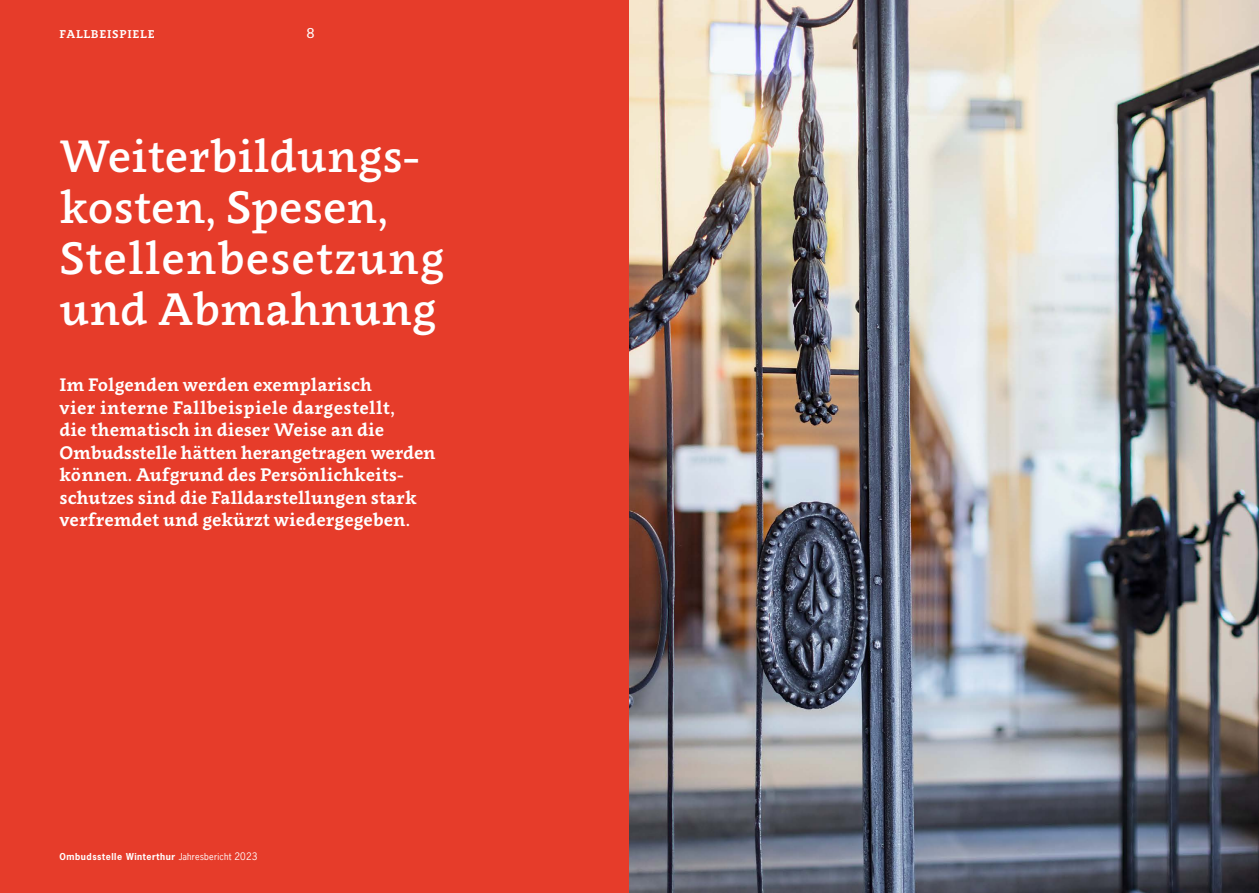
<style>
.page{position:relative;width:1259px;height:893px;background:#fff}
.page>*{position:absolute;margin:0;border:0;box-sizing:border-box;transform-origin:0 0}
.t1{font:500 45px/51px "Clavo";color:#fff}
.t2{font:700 18px/22.5px "Clavo";color:#fff}
.t3{font:15px "Clavo";color:#fff}
.t4{font:700 11.25px "Clavo";letter-spacing:.07em;color:#fff}
.t5{font:700 9px "News Gothic Std";letter-spacing:.06em;color:#fff}
.s1{font-weight:400}
.s2{font-weight:400;font-size:9.75px}
</style>
<div class="page">
<div style="left:0;top:0;width:629px;height:893px;background:#e63c2a"></div>
<img style="left:629px;top:0;width:630px;height:893px">
<p class="t4" style="left:60px;top:26px;width:96px">FALLBEISPIELE</p>
<p class="t3" style="left:306px;top:23px;width:10px">8</p>
<h1 class="t1" style="left:60px;top:129px;width:386px">Weiterbildungs&shy;kosten, Spesen,<br>Stellenbesetzung und Abmahnung</h1>
<p class="t2" style="left:60px;top:373px;width:377px">Im Folgenden werden exemplarisch<br>vier interne Fallbeispiele dargestellt,<br>die thematisch in dieser Weise an die Ombudsstelle hätten herangetragen werden können. Aufgrund des Persönlichkeits&shy;schutzes sind die Falldarstellungen stark verfremdet und gekürzt wiedergegeben.</p>
<p class="t5" style="left:60px;top:850px;width:199px">Ombudsstelle Winterthur <span class="s1">Jahresbericht</span> <span class="s2">2023</span></p>
</div>
